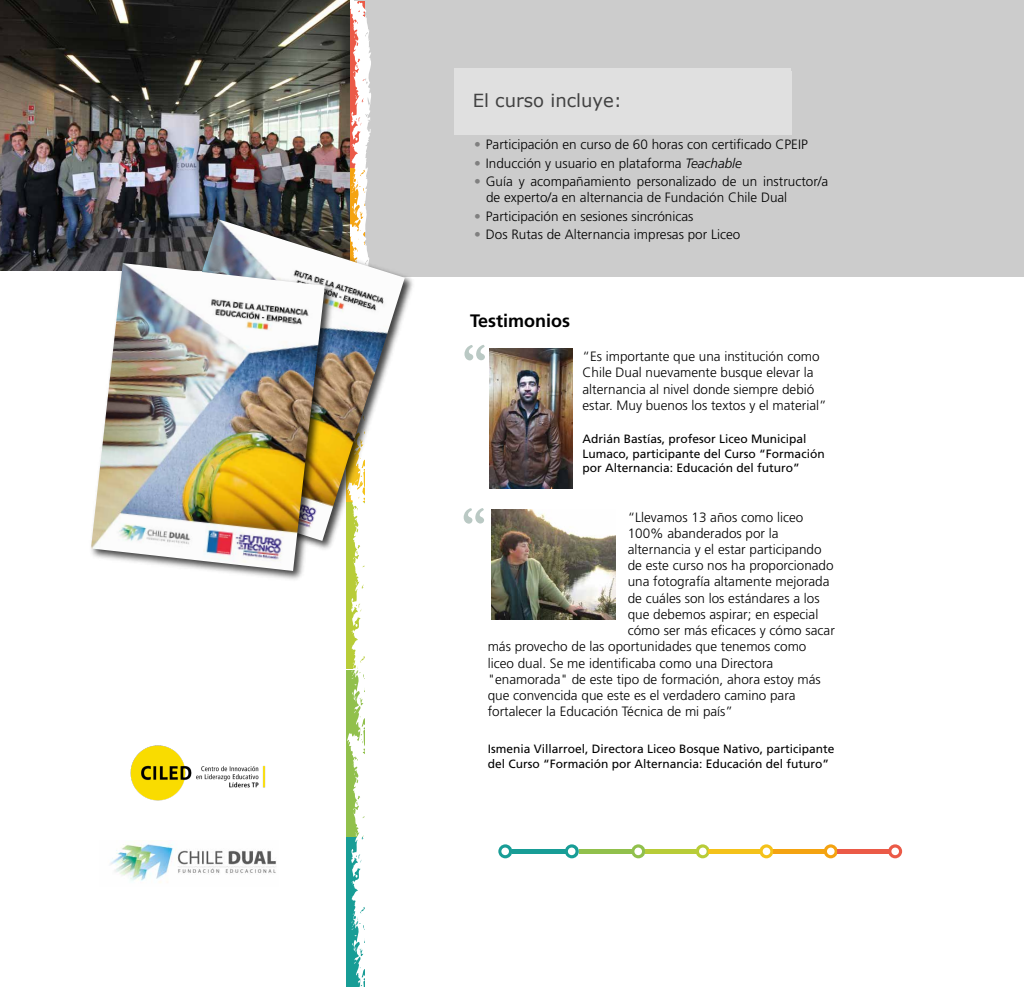
<style>
.page{position:relative;width:1026px;height:987px;background:#fff}
.page>*{position:absolute;margin:0;border:0;box-sizing:border-box;transform-origin:0 0}
.t1{font:700 18px "Frutiger LT Std";color:#000}
.t2{font:300 13.5px/16.2px "Frutiger LT Std";color:#000}
.t3{font:12px/14.4px "Frutiger LT Std";color:#000}
.s1{color:#808080}
.s2{font-style:italic}
</style>
<div class="page">
<hr style="left:579px;top:849px;width:54px;height:4px;background:#91c04c">
<svg style="left:631px;top:844px;width:14px;height:14px"></svg>
<svg style="left:695px;top:844px;width:14px;height:14px"></svg>
<svg style="left:759px;top:844px;width:14px;height:14px"></svg>
<svg style="left:823px;top:844px;width:14px;height:14px"></svg>
<hr style="left:645px;top:849px;width:54px;height:4px;background:#b8cc38">
<hr style="left:708px;top:849px;width:55px;height:4px;background:#f4c21a">
<hr style="left:772px;top:849px;width:55px;height:4px;background:#f4a311">
<div style="left:634px;top:847px;width:8px;height:7px;background:#fff;border-radius:50%"></div>
<hr style="left:512px;top:849px;width:55px;height:4px;background:#189d96">
<svg style="left:565px;top:844px;width:14px;height:14px"></svg>
<div style="left:568px;top:847px;width:7px;height:7px;background:#fff;border-radius:50%"></div>
<svg style="left:498px;top:844px;width:14px;height:14px"></svg>
<div style="left:501px;top:847px;width:8px;height:7px;background:#fff;border-radius:50%"></div>
<div style="left:699px;top:847px;width:7px;height:7px;background:#fff;border-radius:50%"></div>
<div style="left:762px;top:847px;width:8px;height:7px;background:#fff;border-radius:50%"></div>
<div style="left:827px;top:847px;width:7px;height:7px;background:#fff;border-radius:50%"></div>
<svg style="left:888px;top:844px;width:14px;height:14px"></svg>
<hr style="left:837px;top:849px;width:54px;height:4px;background:#eb5a47">
<div style="left:891px;top:847px;width:8px;height:7px;background:#fff;border-radius:50%"></div>
<div style="left:354px;top:0;width:669px;height:276px;background:#ccc"></div>
<img style="left:110px;top:840px;width:166px;height:43px">
<svg style="left:464px;top:345px;width:21px;height:15px"></svg>
<svg style="left:463px;top:508px;width:21px;height:15px"></svg>
<img style="left:489px;top:348px;width:83px;height:140px">
<img style="left:491px;top:509px;width:124px;height:110px">
<div style="left:346px;top:669px;width:19px;height:167px;background:#91c04c"></div>
<div style="left:346px;top:502px;width:19px;height:167px;background:#b8cc38"></div>
<div style="left:346px;top:837px;width:19px;height:149px;background:#189d96"></div>
<svg style="left:347px;top:1px;width:24px;height:984px"></svg>
<img style="left:0;top:0;width:349px;height:270px">
<img style="left:131px;top:214px;width:286px;height:339px">
<img style="left:136px;top:219px;width:269px;height:321px">
<img style="left:86px;top:259px;width:252px;height:321px">
<img style="left:91px;top:263px;width:234px;height:307px">
<div style="left:454px;top:68px;width:336px;height:29px;background:#e0e0e0"></div>
<div style="left:454px;top:71px;width:337px;height:64px;background:#e0e0e0"></div>
<img style="left:130px;top:745px;width:136px;height:56px">
<p class="t2" style="left:474px;top:137px;width:335px"><span class="s1">•</span> Participación en curso de 60 horas con certificado CPEIP</p>
<p class="t2" style="left:474px;top:155px;width:269px"><span class="s1">•</span> Inducción y usuario en plataforma <span class="s2">Teachable</span></p>
<p class="t2" style="left:486px;top:174px;width:344px;text-indent:-12px"><span class="s1">•</span> Guía y acompañamiento personalizado de un instructor/a de experto/a en alternancia de Fundación Chile Dual</p>
<p class="t2" style="left:474px;top:208px;width:221px"><span class="s1">•</span> Participación en sesiones sincrónicas</p>
<p class="t2" style="left:474px;top:227px;width:268px"><span class="s1">•</span> Dos Rutas de Alternancia impresas por Liceo</p>
<h1 class="t1" style="left:470px;top:310px;width:102px">Testimonios</h1>
<p class="t2" style="left:582px;top:348px;width:246px">“Es importante que una institución como Chile Dual nuevamente busque elevar la alternancia al nivel donde siempre debió estar. Muy buenos los textos y el material”</p>
<p class="t3" style="left:582px;top:431px;width:244px">Adrián Bastías, profesor Liceo Municipal<br>Lumaco, participante del Curso “Formación por Alternancia: Educación del futuro”</p>
<p class="t2" style="left:627px;top:509px;width:177px">“Llevamos 13 años como liceo</p>
<p class="t2" style="left:627px;top:525px;width:152px">100% abanderados por la</p>
<p class="t2" style="left:627px;top:541px;width:195px">alternancia y el estar participando</p>
<p class="t2" style="left:627px;top:557px;width:207px">de este curso nos ha proporcionado</p>
<p class="t2" style="left:627px;top:573px;width:203px">una fotografía altamente mejorada</p>
<p class="t2" style="left:627px;top:590px;width:193px">de cuáles son los estándares a los</p>
<p class="t2" style="left:627px;top:606px;width:192px">que debemos aspirar; en especial</p>
<p class="t2" style="left:627px;top:622px;width:208px">cómo ser más eficaces y cómo sacar</p>
<p class="t2" style="left:487px;top:638px;width:320px">más provecho de las oportunidades que tenemos como</p>
<p class="t2" style="left:487px;top:654px;width:287px">liceo dual. Se me identificaba como una Directora</p>
<p class="t2" style="left:487px;top:671px;width:335px">"enamorada" de este tipo de formación, ahora estoy más</p>
<p class="t2" style="left:487px;top:687px;width:309px">que convencida que este es el verdadero camino para</p>
<p class="t2" style="left:487px;top:703px;width:247px">fortalecer la Educación Técnica de mi país”</p>
<p class="t3" style="left:487px;top:741px;width:348px">Ismenia Villarroel, Directora Liceo Bosque Nativo, participante del Curso “Formación por Alternancia: Educación del futuro”</p>
</div>
